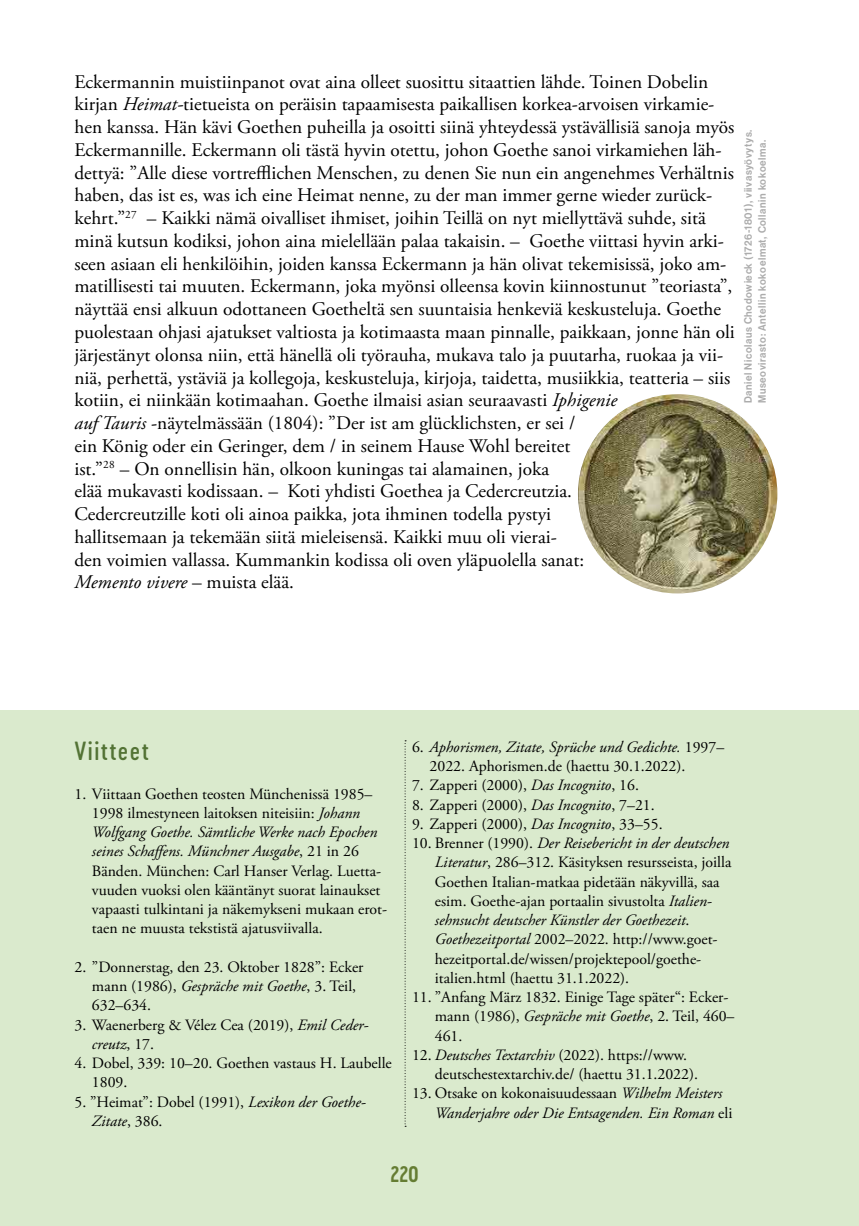
<style>
.page{position:relative;width:859px;height:1226px;background:#fff}
.page>*{position:absolute;margin:0;border:0;box-sizing:border-box;transform-origin:0 0}
.t1{font:24.5px "Cervo Neue Medium Neue";letter-spacing:.06em;color:#537335}
.t2{font:21px "Cervo Neue Semi Bold Neue";color:#657d33}
.t3{font:19.25px/22.8px "Adobe Garamond Pro";color:#000}
.t4{font:15.75px/19.2px "Adobe Garamond Pro";color:#000}
.t5{font:italic 15.75px/19.2px "Adobe Garamond Pro";color:#000}
.t6{font:10.5px/14px "N Haas Grotesk DS Std 65 Md";letter-spacing:.06em;color:#acacac;scale:.96 1}
.s1{font-style:italic}
.s2{font-style:normal}
</style>
<div class="page">
<div style="left:0;top:710px;width:858px;height:515px;background:#daeacd"></div>
<img style="left:577px;top:394px;width:200px;height:199px;border-radius:100px">
<svg style="left:404px;top:740px;width:2px;height:386px"></svg>
<p class="t3" style="left:74px;top:71px;width:661px">Eckermannin muistiinpanot ovat aina olleet suosittu sitaattien lähde. Toinen Dobelin kirjan <span class="s1">Heimat-</span>tietueista on peräisin tapaamisesta paikallisen korkea-arvoisen virkamie&shy;hen kanssa. Hän kävi Goethen puheilla ja osoitti siinä yhteydessä ystävällisiä sanoja myös Eckermannille. Eckermann oli tästä hyvin otettu, johon Goethe sanoi virkamiehen läh&shy;dettyä: ”Alle diese vortrefflichen Menschen, zu denen Sie nun ein angenehmes Verhältnis haben, das ist es, was ich eine Heimat nenne, zu der man immer gerne wieder zurück&shy;kehrt.”<sup>27</sup> – Kaikki nämä oivalliset ihmiset, joihin Teillä on nyt miellyttävä suhde, sitä minä kutsun kodiksi, johon aina mielellään palaa takaisin. – Goethe viittasi hyvin arki&shy;seen asiaan eli henkilöihin, joiden kanssa Eckermann ja hän olivat tekemisissä, joko am&shy;matillisesti tai muuten. Eckermann, joka myönsi olleensa kovin kiinnostunut ”teoriasta”, näyttää ensi alkuun odottaneen Goetheltä sen suuntaisia henkeviä keskusteluja. Goethe puolestaan ohjasi ajatukset valtiosta ja kotimaasta maan pinnalle, paikkaan, jonne hän oli järjestänyt olonsa niin, että hänellä oli työrauha, mukava talo ja puutarha, ruokaa ja vii&shy;niä, perhettä, ystäviä ja kollegoja, keskusteluja, kirjoja, taidetta, musiikkia, teatteria – siis kotiin, ei niinkään kotimaahan. Goethe ilmaisi asian seuraavasti <span class="s1">Iphigenie<br>auf Tauris</span> -näytelmässään (1804): ”Der ist am glücklichsten, er sei /<br>ein König oder ein Geringer, dem / in seinem Hause Wohl bereitet<br>ist.”<sup>28</sup> – On onnellisin hän, olkoon kuningas tai alamainen, joka<br>elää mukavasti kodissaan. – Koti yhdisti Goethea ja Cedercreutzia.<br>Cedercreutzille koti oli ainoa paikka, jota ihminen todella pystyi<br>hallitsemaan ja tekemään siitä mieleisensä. Kaikki muu oli vierai-<br>den voimien vallassa. Kummankin kodissa oli oven yläpuolella sanat:<br><span class="s1">Memento vivere</span> – muista elää.</p>
<p class="t6" style="left:741px;top:403px;width:286px;rotate:-90deg">Daniel Nicolaus Chodowieck (1726-1801), viivasyövytys.<br>Museovirasto: Antellin kokoelmat, Collanin kokoelma.</p>
<p class="t1" style="left:74px;top:734px;width:76px">Viitteet</p>
<p class="t4" style="left:92px;top:784px;width:296px;text-indent:-17px">1. Viittaan Goethen teosten Münchenissä 1985– 1998 ilmestyneen laitoksen niteisiin: <span class="s1">Johann Wolfgang Goethe. Sämtliche Werke nach Epochen seines Schaffens. Münchner Ausgabe</span>, 21 in 26<br>Bänden. München: Carl Hanser Verlag. Luetta&shy;vuuden vuoksi olen kääntänyt suorat lainaukset vapaasti tulkintani ja näkemykseni mukaan erot&shy;taen ne muusta tekstistä ajatusviivalla.</p>
<p class="t4" style="left:92px;top:957px;width:273px;text-indent:-17px">2. ”Donnerstag, den 23. Oktober 1828”: Ecker mann (1986), <span class="s1">Gespräche mit Goethe</span>, 3. Teil,<br>632–634.</p>
<p class="t4" style="left:92px;top:1015px;width:278px;text-indent:-17px">3. Waenerberg &amp; Vélez Cea (2019), <span class="s1">Emil Ceder&shy;creutz</span>, 17.</p>
<p class="t4" style="left:92px;top:1053px;width:301px;text-indent:-17px">4. Dobel, 339: 10–20. Goethen vastaus H. Laubelle<br>1809.</p>
<p class="t4" style="left:92px;top:1092px;width:275px;text-indent:-17px">5. ”Heimat”: Dobel (1991), <span class="s1">Lexikon der Goethe-<br>Zitate</span>, 386.</p>
<p class="t4" style="left:429px;top:737px;width:296px;text-indent:-17px">6. <span class="s1">Aphorismen, Zitate, Sprüche und Gedichte.</span> 1997–<br>2022. Aphorismen.de (haettu 30.1.2022).</p>
<p class="t4" style="left:412px;top:776px;width:228px">7. Zapperi (2000), <span class="s1">Das Incognito</span>, 16.</p>
<p class="t4" style="left:412px;top:795px;width:244px">8. Zapperi (2000), <span class="s1">Das Incognito</span>, 7–21.</p>
<p class="t4" style="left:412px;top:814px;width:252px">9. Zapperi (2000), <span class="s1">Das Incognito</span>, 33–55.</p>
<p class="t4" style="left:434px;top:833px;width:298px;text-indent:-23px">10. Brenner (1990). <span class="s1">Der Reisebericht in der deutschen Literatur</span>, 286–312. Käsityksen resursseista, joilla Goethen Italian-matkaa pidetään näkyvillä, saa esim. Goethe-ajan portaalin sivustolta <span class="s1">Italien&shy;sehnsucht deutscher Künstler der Goethezeit</span>.<br><span class="s1">Goethezeitportal</span> 2002–2022. http://www.goet&shy;hezeitportal.de/wissen/projektepool/goethe&shy;italien.html (haettu 31.1.2022).</p>
<p class="t4" style="left:434px;top:987px;width:301px;text-indent:-23px">11. ”Anfang März 1832. Einige Tage später“: Ecker&shy;mann (1986), <span class="s1">Gespräche mit Goethe</span>, 2. Teil, 460–<br>461.</p>
<p class="t4" style="left:434px;top:1045px;width:264px;text-indent:-23px">12. <span class="s1">Deutsches Textarchiv</span> (2022). https://www. deutschestextarchiv.de/ (haettu 31.1.2022).</p>
<p class="t5" style="left:434px;top:1084px;width:299px;text-indent:-23px"><span class="s2">13. Otsake on kokonaisuudessaan</span> Wilhelm Meisters<br>Wanderjahre oder Die Entsagenden. Ein Roman <span class="s2">eli</span></p>
<p class="t2" style="left:390px;top:1160px;width:30px">220</p>
</div>
